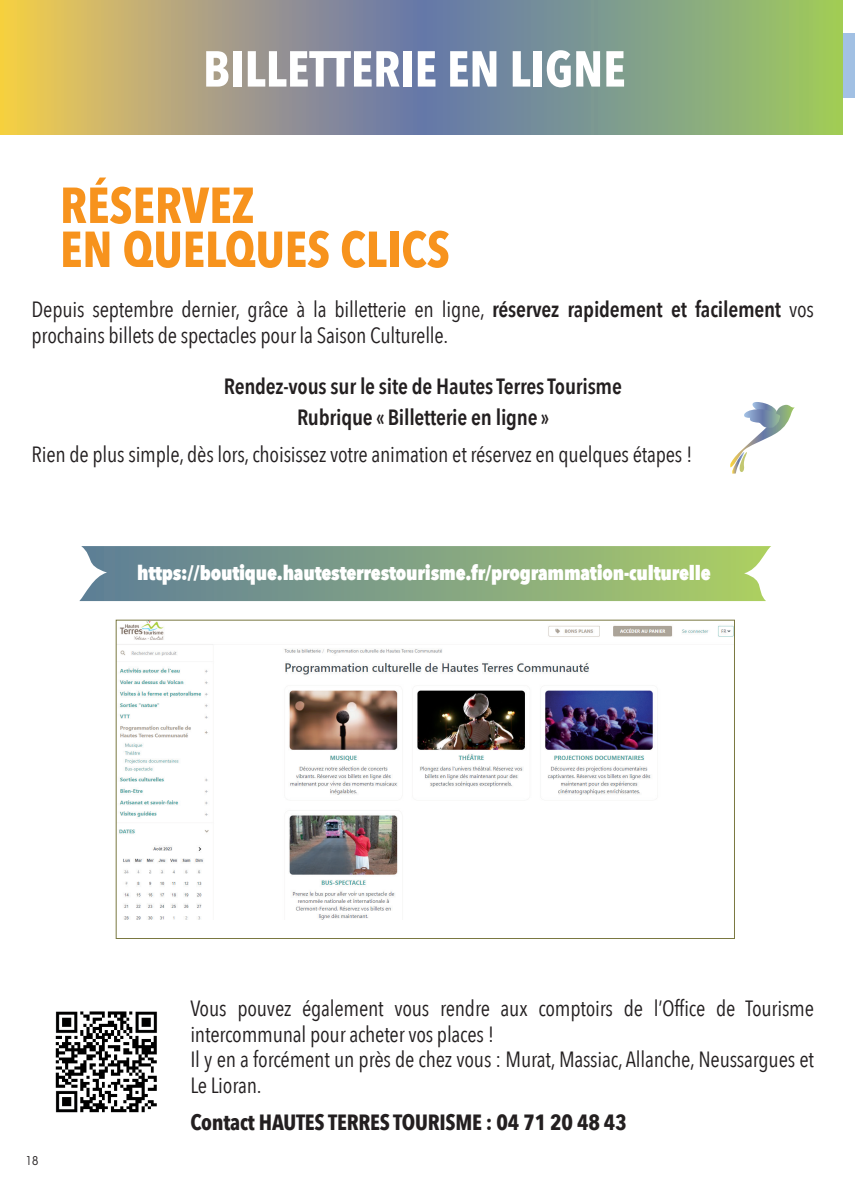
<style>
.page{position:relative;width:855px;height:1187px;background:#fff}
.page>*{position:absolute;margin:0;border:0;box-sizing:border-box;transform-origin:0 0}
.t1{font:700 50px/44px "Avenir Next Condensed";color:#f7931d}
.t2{font:700 50px "Avenir Next Condensed";color:#fff}
.t3{font:22px/25.6px "Avenir Next Condensed";letter-spacing:-.01em;color:#231f20}
.t4{font:600 22px/31.2px "Avenir Next Condensed";letter-spacing:-.01em;color:#231f20;text-align:center}
.t5{font:700 22px "Avenir Next Condensed";letter-spacing:-.01em;color:#231f20}
.t6{font:800 20px "Avenir Next Condensed";letter-spacing:-.01em;color:#fff}
.t7{font:condensed 12px "ITC Avant Garde Std";color:#231f20}
.s1{font-weight:600}
</style>
<div class="page">
<div style="left:842px;top:33px;width:13px;height:64px;background:#a3c1e5"></div>
<svg style="left:0;top:0;width:842px;height:135px;background:#97a083"></svg>
<svg style="left:79px;top:546px;width:692px;height:55px;background:#88a784"></svg>
<img style="left:118px;top:622px;width:615px;height:297px">
<img style="left:55px;top:1011px;width:102px;height:102px">
<svg style="left:730px;top:402px;width:65px;height:72px"></svg>
<h1 class="t2" style="left:203px;top:38px;width:424px">BILLETTERIE EN LIGNE</h1>
<h1 class="t1" style="left:60px;top:183px;width:391px">RÉSERVEZ<br>EN QUELQUES CLICS</h1>
<p class="t3" style="left:32px;top:295px;width:784px">Depuis septembre dernier, grâce à la billetterie en ligne, <span class="s1">réservez rapidement et facilement</span> vos prochains billets de spectacles pour la Saison Culturelle.</p>
<p class="t4" style="left:224px;top:370px;width:400px">Rendez-vous sur le site de Hautes Terres Tourisme<br>Rubrique « Billetterie en ligne »</p>
<p class="t3" style="left:32px;top:440px;width:662px">Rien de plus simple, dès lors, choisissez votre animation et réservez en quelques étapes !</p>
<p class="t6" style="left:137px;top:560px;width:575px">https://boutique.hautesterrestourisme.fr/programmation-culturelle</p>
<p class="t7" style="left:26px;top:1152px;width:14px">18</p>
<p class="t3" style="left:190px;top:994px;width:625px">Vous pouvez également vous rendre aux comptoirs de l’Office de Tourisme intercommunal pour acheter vos places !<br>Il y en a forcément un près de chez vous : Murat, Massiac, Allanche, Neussargues et Le Lioran.</p>
<p class="t5" style="left:190px;top:1108px;width:438px">Contact HAUTES TERRES TOURISME : 04 71 20 48 43</p>
</div>
